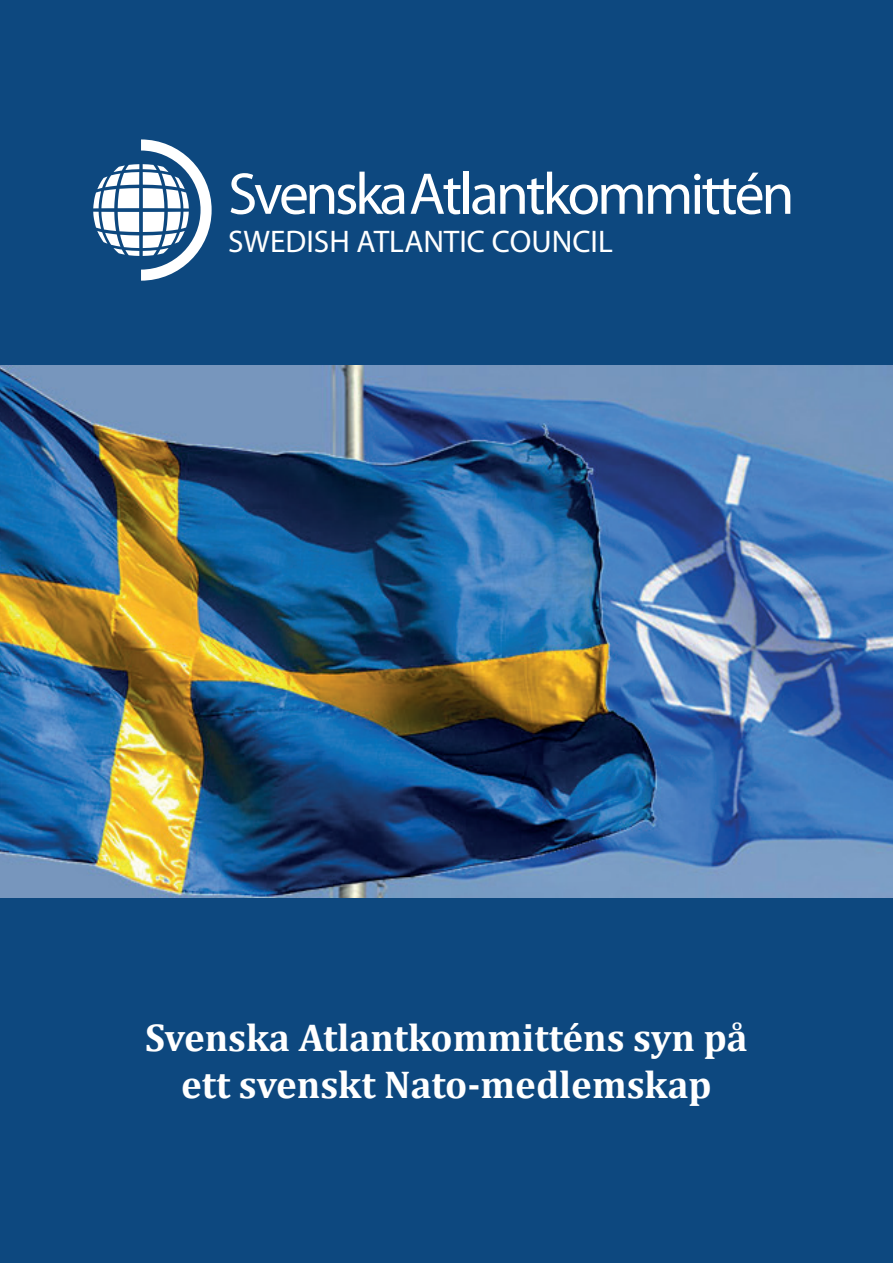
<style>
.page{position:relative;width:893px;height:1263px;background:#0d487f}
.page>*{position:absolute;margin:0;border:0;box-sizing:border-box;transform-origin:0 0}
.t1{font:700 59.4px "Roboto Condensed";letter-spacing:-.05em;color:#fff}
.t2{font:700 39px/46.8px "Cambria";color:#fff;text-align:center}
.t3{font:300 31.35px "Roboto Condensed";color:#fff}
.s1{font-weight:400}
</style>
<div class="page">
<img style="left:0;top:366px;width:893px;height:531px">
<svg style="left:93px;top:139px;width:119px;height:142px"></svg>
<h1 class="t1" style="left:228px;top:157px;width:568px"><span class="s1">Svenska</span>Atlantkommittén</h1>
<p class="t3" style="left:228px;top:222px;width:386px">SWEDISH ATLANTIC COUNCIL</p>
<p class="t2" style="left:145px;top:1013px;width:604px">Svenska Atlantkommitténs syn på ett svenskt Nato-medlemskap</p>
</div>
